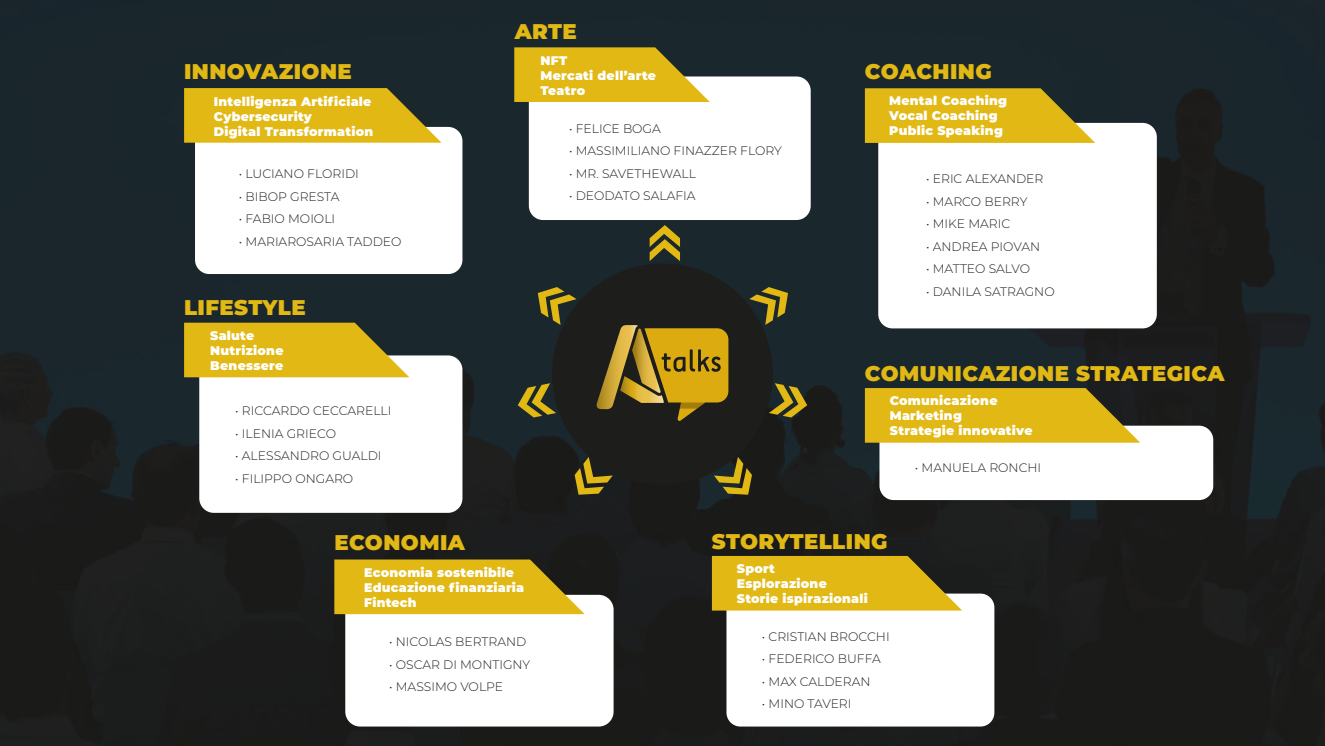
<style>
.page{position:relative;width:1325px;height:746px;background:#fff}
.page>*{position:absolute;margin:0;border:0;box-sizing:border-box;transform-origin:0 0}
.t1{font:900 21.25px "Montserrat";letter-spacing:.02em;color:#e2b814}
.t2{font:900 12.5px/15px "Montserrat";letter-spacing:.02em;color:#fff}
.t3{font:300 12.38px "Montserrat";color:#1e1e1c}
</style>
<div class="page">
<img style="left:0;top:0;width:1324px;height:745px">
<div style="left:878px;top:123px;width:278px;height:205px;background:#fff;border-radius:14px"></div>
<svg style="left:864px;top:88px;width:230px;height:55px"></svg>
<div style="left:528px;top:76px;width:282px;height:144px;background:#fff;border-radius:14px"></div>
<svg style="left:514px;top:47px;width:195px;height:55px"></svg>
<div style="left:552px;top:263px;width:220px;height:221px;background:#1d1d1b;border-radius:50%"></div>
<div style="left:879px;top:425px;width:333px;height:75px;background:#fff;border-radius:14px"></div>
<svg style="left:864px;top:388px;width:275px;height:54px"></svg>
<div style="left:199px;top:355px;width:263px;height:157px;background:#fff;border-radius:14px"></div>
<svg style="left:184px;top:322px;width:225px;height:55px"></svg>
<div style="left:726px;top:593px;width:268px;height:133px;background:#fff;border-radius:14px"></div>
<svg style="left:711px;top:555px;width:251px;height:55px"></svg>
<div style="left:345px;top:594px;width:268px;height:132px;background:#fff;border-radius:15px"></div>
<svg style="left:334px;top:559px;width:250px;height:55px"></svg>
<div style="left:195px;top:127px;width:267px;height:147px;background:#fff;border-radius:14px"></div>
<svg style="left:184px;top:88px;width:257px;height:55px"></svg>
<svg style="left:596px;top:325px;width:132px;height:96px"></svg>
<svg style="left:649px;top:225px;width:31px;height:36px"></svg>
<svg style="left:574px;top:456px;width:38px;height:38px"></svg>
<svg style="left:713px;top:456px;width:38px;height:38px"></svg>
<svg style="left:749px;top:287px;width:38px;height:38px"></svg>
<svg style="left:537px;top:287px;width:39px;height:38px"></svg>
<svg style="left:768px;top:383px;width:39px;height:34px"></svg>
<svg style="left:517px;top:383px;width:39px;height:34px"></svg>
<h1 class="t1" style="left:184px;top:55px;width:169px">INNOVAZIONE</h1>
<p class="t2" style="left:214px;top:94px;width:161px">Intelligenza Artificiale<br>Cybersecurity<br>Digital Transformation</p>
<p class="t3" style="left:239px;top:165px;width:121px">• LUCIANO FLORIDI</p>
<p class="t3" style="left:239px;top:188px;width:102px">• BIBOP GRESTA</p>
<p class="t3" style="left:239px;top:210px;width:98px">• FABIO MOIOLI</p>
<p class="t3" style="left:239px;top:233px;width:164px">• MARIAROSARIA TADDEO</p>
<h1 class="t1" style="left:184px;top:291px;width:123px">LIFESTYLE</h1>
<p class="t2" style="left:210px;top:327px;width:75px">Salute<br>Nutrizione<br>Benessere</p>
<p class="t3" style="left:235px;top:402px;width:158px">• RICCARDO CECCARELLI</p>
<p class="t3" style="left:235px;top:425px;width:102px">• ILENIA GRIECO</p>
<p class="t3" style="left:235px;top:447px;width:148px">• ALESSANDRO GUALDI</p>
<p class="t3" style="left:235px;top:470px;width:119px">• FILIPPO ONGARO</p>
<h1 class="t1" style="left:514px;top:16px;width:64px">ARTE</h1>
<p class="t2" style="left:540px;top:52px;width:117px">NFT<br>Mercati dell’arte<br>Teatro</p>
<h1 class="t1" style="left:864px;top:55px;width:128px">COACHING</h1>
<p class="t2" style="left:889px;top:92px;width:119px">Mental Coaching<br>Vocal Coaching</p>
<p class="t3" style="left:569px;top:120px;width:93px">• FELICE BOGA</p>
<p class="t2" style="left:889px;top:122px;width:115px">Public Speaking</p>
<p class="t3" style="left:569px;top:142px;width:214px">• MASSIMILIANO FINAZZER FLORY</p>
<p class="t3" style="left:569px;top:165px;width:128px">• MR. SAVETHEWALL</p>
<p class="t3" style="left:569px;top:187px;width:128px">• DEODATO SALAFIA</p>
<p class="t3" style="left:926px;top:170px;width:119px">• ERIC ALEXANDER</p>
<p class="t3" style="left:926px;top:193px;width:103px">• MARCO BERRY</p>
<p class="t3" style="left:926px;top:215px;width:86px">• MIKE MARIC</p>
<p class="t3" style="left:926px;top:238px;width:115px">• ANDREA PIOVAN</p>
<p class="t3" style="left:926px;top:260px;width:105px">• MATTEO SALVO</p>
<p class="t3" style="left:926px;top:283px;width:130px">• DANILA SATRAGNO</p>
<h1 class="t1" style="left:864px;top:357px;width:361px">COMUNICAZIONE STRATEGICA</h1>
<p class="t2" style="left:889px;top:392px;width:144px">Comunicazione<br>Marketing<br>Strategie innovative</p>
<p class="t3" style="left:914px;top:459px;width:128px">• MANUELA RONCHI</p>
<h1 class="t1" style="left:334px;top:526px;width:132px">ECONOMIA</h1>
<p class="t2" style="left:364px;top:564px;width:162px">Economia sostenibile<br>Educazione finanziaria<br>Fintech</p>
<p class="t3" style="left:389px;top:633px;width:139px">• NICOLAS BERTRAND</p>
<p class="t3" style="left:389px;top:655px;width:143px">• OSCAR DI MONTIGNY</p>
<p class="t3" style="left:389px;top:678px;width:115px">• MASSIMO VOLPE</p>
<h1 class="t1" style="left:711px;top:525px;width:177px">STORYTELLING</h1>
<p class="t2" style="left:736px;top:560px;width:132px">Sport<br>Esplorazione<br>Storie ispirazionali</p>
<p class="t3" style="left:761px;top:628px;width:129px">• CRISTIAN BROCCHI</p>
<p class="t3" style="left:761px;top:650px;width:120px">• FEDERICO BUFFA</p>
<p class="t3" style="left:761px;top:673px;width:110px">• MAX CALDERAN</p>
<p class="t3" style="left:761px;top:695px;width:91px">• MINO TAVERI</p>
</div>
